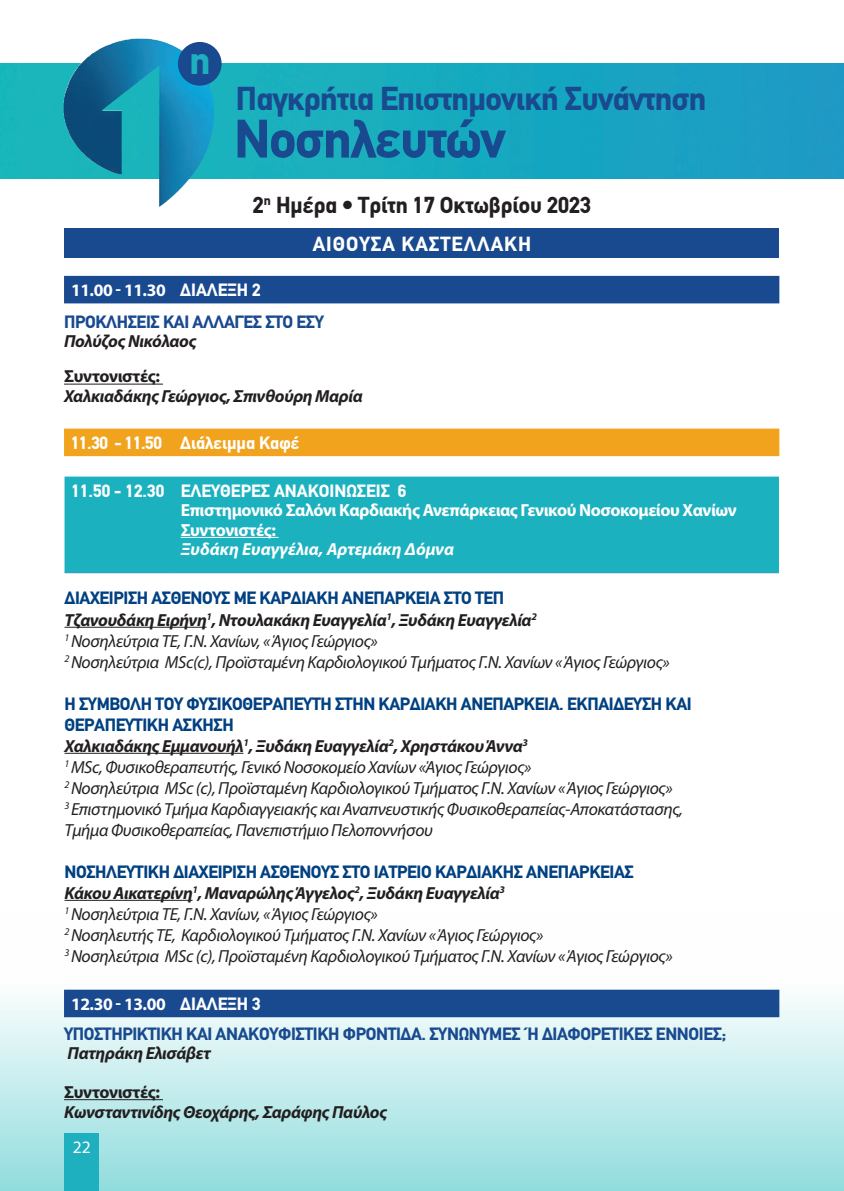
<style>
.page{position:relative;width:844px;height:1191px;background:#fff}
.page>*{position:absolute;margin:0;border:0;box-sizing:border-box;transform-origin:0 0}
.t1{font:700 53.2px "CF Din";letter-spacing:-.02em;color:#19498f}
.t2{font:700 39.02px "CF Din";color:#1eb0be}
.t3{font:700 32.55px "CF Din";letter-spacing:-.02em;color:#19498f}
.t4{font:700 22.75px "CF Din";color:#231f20}
.t5{font:700 20.12px "CF Din";letter-spacing:.05em;color:#fff}
.t6{font:italic 17.5px/21px "Myriad Pro";letter-spacing:-.02em;color:#231f20}
.t7{font:700 17.5px/21px "CF Din";letter-spacing:-.02em;color:#014081}
.t8{font:700 17.5px/19.2px "Myriad Pro";letter-spacing:-.025em;color:#fff}
.t9{font:italic 700 17.5px "Myriad Pro";letter-spacing:-.02em;color:#231f20}
.t10{font:700 17.5px "CF Din";letter-spacing:-.02em;color:#19498f}
.t11{font:700 17.5px "CF Din";color:#fff}
.t12{font:italic 700 17.5px "Myriad Pro";color:#fff}
.t13{font:700 17.5px "Myriad Pro";letter-spacing:-.02em;color:#231f20}
.t14{font:17.5px "Myriad Pro";color:#fff}
.s1{font-family:"CF Din"}
.s2{font-weight:700}
</style>
<div class="page">
<div style="left:0;top:912px;width:843px;height:279px;background:linear-gradient(to bottom,#fff,#97dee0)"></div>
<div style="left:64px;top:1133px;width:35px;height:58px;background:#1eb0be"></div>
<img style="left:0;top:63px;width:843px;height:115px">
<div style="left:64px;top:228px;width:715px;height:30px;background:#19498f"></div>
<img style="left:55px;top:38px;width:170px;height:169px">
<div style="left:178px;top:42px;width:43px;height:44px;background:#19498f;border-radius:50%"></div>
<div style="left:64px;top:276px;width:715px;height:27px;background:#19498f"></div>
<div style="left:64px;top:989px;width:715px;height:28px;background:#19498f"></div>
<hr style="left:64px;top:384px;width:99px;height:1px;background:#231f20">
<hr style="left:64px;top:1099px;width:99px;height:1px;background:#231f20">
<div style="left:64px;top:428px;width:715px;height:28px;background:#f1a31e"></div>
<div style="left:64px;top:476px;width:714px;height:96px;background:#1cb1bf"></div>
<hr style="left:64px;top:572px;width:110px;height:1px;background:#2d94c1">
<hr style="left:174px;top:572px;width:604px;height:1px;background:#2d94c1">
<hr style="left:181px;top:537px;width:97px;height:1px;background:#fff">
<hr style="left:64px;top:627px;width:142px;height:1px;background:#231f20">
<hr style="left:64px;top:753px;width:179px;height:1px;background:#231f20">
<hr style="left:64px;top:900px;width:128px;height:1px;background:#231f20">
<h2 class="t2" style="left:189px;top:39px;width:23px">η</h2>
<h3 class="t3" style="left:236px;top:81px;width:472px">Παγκρήτια Επιστημονική Συνάντηση</h3>
<h1 class="t1" style="left:234px;top:110px;width:273px">Νοσηλευτών</h1>
<h3 class="t4" style="left:253px;top:193px;width:339px">2<sup>η</sup> Ημέρα • Tρίτη 17 Οκτωβρίου 2023</h3>
<p class="t5" style="left:312px;top:233px;width:220px">ΑΙΘΟΥΣΑ ΚΑΣΤΕΛΛΑΚΗ</p>
<p class="t8" style="left:71px;top:280px;width:191px">11.00 - 11.30 <span class="s1">ΔΙΆΛΕΞΗ 2</span></p>
<p class="t10" style="left:64px;top:312px;width:261px">ΠΡΟΚΛΗΣΕΙΣ ΚΑΙ ΑΛΛΑΓΕΣ ΣΤΟ ΕΣΥ</p>
<p class="t9" style="left:64px;top:330px;width:134px">Πολύζος Νικόλαος</p>
<p class="t13" style="left:64px;top:365px;width:98px">Συντονιστές:</p>
<p class="t9" style="left:64px;top:385px;width:300px">Χαλκιαδάκης Γεώργιος, Σπινθούρη Μαρία</p>
<p class="t11" style="left:71px;top:433px;width:230px">11.30 - 11.50 Διάλειμμα Καφέ</p>
<p class="t11" style="left:71px;top:481px;width:336px">11.50 - 12.30 ΕΛΕΎΘΕΡΕΣ ΑΝΑΚΟΙΝΏΣΕΙΣ 6</p>
<p class="t8" style="left:181px;top:500px;width:557px">Επιστημονικό Σαλόνι Καρδιακής Ανεπάρκειας Γενικού Νοσοκομείου Χανίων<br>Συντονιστές:</p>
<p class="t12" style="left:181px;top:537px;width:275px">Ξυδάκη Ευαγγέλια, Αρτεμάκη Δόμνα</p>
<p class="t7" style="left:64px;top:588px;width:441px">ΔΙΑΧΕΙΡIΣΗ ΑΣΘΕΝΟΥΣ ΜΕ ΚΑΡΔΙΑΚΗ ΑΝΕΠΑΡΚΕΙΑ ΣΤΟ ΤΕΠ</p>
<p class="t6" style="left:64px;top:609px;width:606px"><span class="s2">Τζανουδάκη Ειρήνη</span><sup>1</sup><span class="s2">, Ντουλακάκη Ευαγγελία</span><sup>1</sup><span class="s2">, Ξυδάκη Ευαγγελία</span><sup>2<br></sup><sup>1</sup> Νοσηλεύτρια ΤΕ, Γ.Ν. Χανίων, « Άγιος Γεώργιος»<br><sup>2</sup> Νοσηλεύτρια MSc(c), Προϊσταμένη Καρδιολογικού Τμήματος Γ.Ν. Χανίων « Άγιος Γεώργιος»</p>
<p class="t7" style="left:64px;top:693px;width:628px">Η ΣΥΜΒΟΛΗ ΤΟΥ ΦΥΣΙΚΟΘΕΡΑΠΕΥΤΗ ΣΤΗΝ ΚΑΡΔΙΑΚΗ ΑΝΕΠΑΡΚΕΙΑ. ΕΚΠΑΙΔΕΥΣΗ ΚΑΙ<br>ΘΕΡΑΠΕΥΤΙΚΗ ΑΣΚΗΣΗ</p>
<p class="t6" style="left:64px;top:735px;width:619px"><span class="s2">Χαλκιαδάκης Εμμανουήλ</span><sup>1</sup><span class="s2">, Ξυδάκη Ευαγγελία</span><sup>2</sup><span class="s2">, Χρηστάκου Άννα</span><sup>3<br></sup><sup>1</sup> MSc, Φυσικοθεραπευτής, Γενικό Νοσοκομείο Χανίων «Άγιος Γεώργιος»<br><sup>2</sup> Νοσηλεύτρια MSc (c), Προϊσταμένη Καρδιολογικού Τμήματος Γ.Ν. Χανίων « Άγιος Γεώργιος»<br><sup>3</sup> Επιστημονικό Τμήμα Καρδιαγγειακής και Αναπνευστικής Φυσικοθεραπείας-Αποκατάστασης, Τμήμα Φυσικοθεραπείας, Πανεπιστήμιο Πελοποννήσου</p>
<p class="t7" style="left:64px;top:861px;width:570px">ΝΟΣΗΛΕΥΤΙΚΗ ΔΙΑΧΕΙΡΙΣΗ ΑΣΘΕΝΟΥΣ ΣΤΟ ΙΑΤΡΕΙΟ ΚΑΡΔΙΑΚΗΣ ΑΝΕΠΑΡΚΕΙΑΣ</p>
<p class="t6" style="left:64px;top:882px;width:609px"><span class="s2">Κάκου Αικατερίνη</span><sup>1</sup><span class="s2">, Μαναρώλης Άγγελος</span><sup>2</sup><span class="s2">, Ξυδάκη Ευαγγελία</span><sup>3<br></sup><sup>1</sup> Νοσηλεύτρια ΤΕ, Γ.Ν. Χανίων, « Άγιος Γεώργιος»<br><sup>2</sup> Νοσηλευτής ΤΕ, Καρδιολογικού Τμήματος Γ.Ν. Χανίων « Άγιος Γεώργιος»<br><sup>3</sup> Νοσηλεύτρια MSc (c), Προϊσταμένη Καρδιολογικού Τμήματος Γ.Ν. Χανίων « Άγιος Γεώργιος»</p>
<p class="t8" style="left:71px;top:993px;width:191px">12.30 - 13.00 <span class="s1">ΔΙΆΛΕΞΗ 3</span></p>
<p class="t10" style="left:64px;top:1024px;width:663px">ΥΠΟΣΤΗΡΙΚΤΙΚΗ ΚΑΙ ΑΝΑΚΟΥΦΙΣΤΙΚΗ ΦΡΟΝΤΙΔΑ. ΣΥΝΩΝΥΜΕΣ Ή ΔΙΑΦΟΡΕΤΙΚΕΣ ΕΝΝΟΙΕΣ;</p>
<p class="t9" style="left:68px;top:1042px;width:145px">Πατηράκη Ελισάβετ</p>
<p class="t13" style="left:64px;top:1080px;width:98px">Συντονιστές:</p>
<p class="t9" style="left:64px;top:1100px;width:324px">Κωνσταντινίδης Θεοχάρης, Σαράφης Παύλος</p>
<p class="t14" style="left:73px;top:1136px;width:19px">22</p>
</div>
